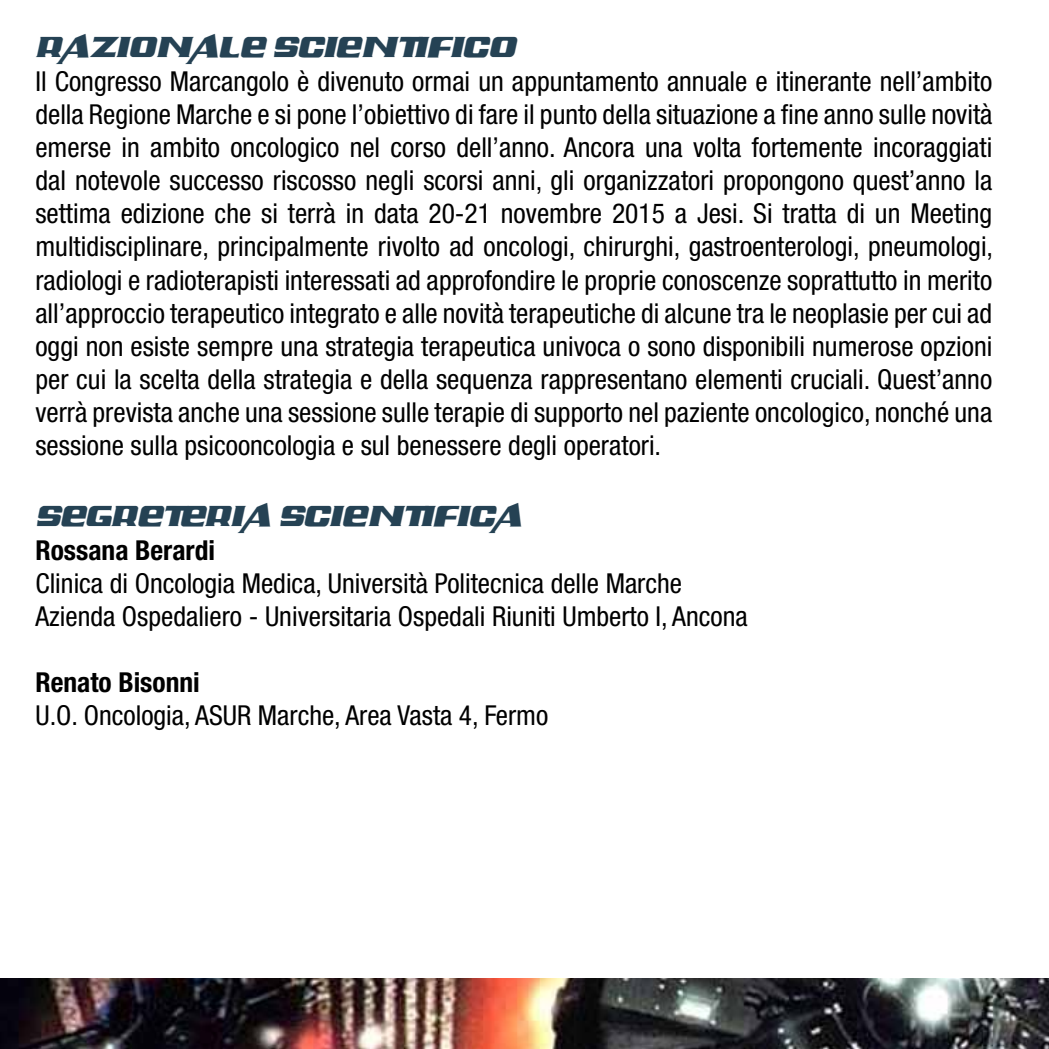
<style>
.page{position:relative;width:1049px;height:1049px;background:#fff}
.page>*{position:absolute;margin:0;border:0;box-sizing:border-box;transform-origin:0 0}
.t1{font:italic 30px "Air Millhouse";color:#254254}
.t2{font:condensed 27.5px/33px "Helvetica Neue LT Std";color:#000;text-align:justify}
.t3{font:700 condensed 27.5px "Helvetica Neue LT Std";color:#000}
</style>
<div class="page">
<img style="left:0;top:978px;width:1049px;height:71px">
<p class="t1" style="left:35px;top:31px;width:481px">RAZIONALE SCIENTIFICO</p>
<p class="t2" style="left:35px;top:65px;width:959px">Il Congresso Marcangolo è divenuto ormai un appuntamento annuale e itinerante nell’ambito della Regione Marche e si pone l’obiettivo di fare il punto della situazione a fine anno sulle novità emerse in ambito oncologico nel corso dell’anno. Ancora una volta fortemente incoraggiati dal notevole successo riscosso negli scorsi anni, gli organizzatori propongono quest’anno la settima edizione che si terrà in data 20-21 novembre 2015 a Jesi. Si tratta di un Meeting multidisciplinare, principalmente rivolto ad oncologi, chirurghi, gastroenterologi, pneumologi, radiologi e radioterapisti interessati ad approfondire le proprie conoscenze soprattutto in merito all’approccio terapeutico integrato e alle novità terapeutiche di alcune tra le neoplasie per cui ad oggi non esiste sempre una strategia terapeutica univoca o sono disponibili numerose opzioni per cui la scelta della strategia e della sequenza rappresentano elementi cruciali. Quest’anno verrà prevista anche una sessione sulle terapie di supporto nel paziente oncologico, nonché una sessione sulla psicooncologia e sul benessere degli operatori.</p>
<p class="t1" style="left:35px;top:499px;width:488px">SEGRETERIA SCIENTIFICA</p>
<p class="t3" style="left:35px;top:533px;width:181px">Rossana Berardi</p>
<p class="t2" style="left:35px;top:566px;width:714px">Clinica di Oncologia Medica, Università Politecnica delle Marche<br>Azienda Ospedaliero - Universitaria Ospedali Riuniti Umberto I, Ancona</p>
<p class="t3" style="left:35px;top:665px;width:166px">Renato Bisonni</p>
<p class="t2" style="left:35px;top:698px;width:514px">U.O. Oncologia, ASUR Marche, Area Vasta 4, Fermo</p>
</div>
